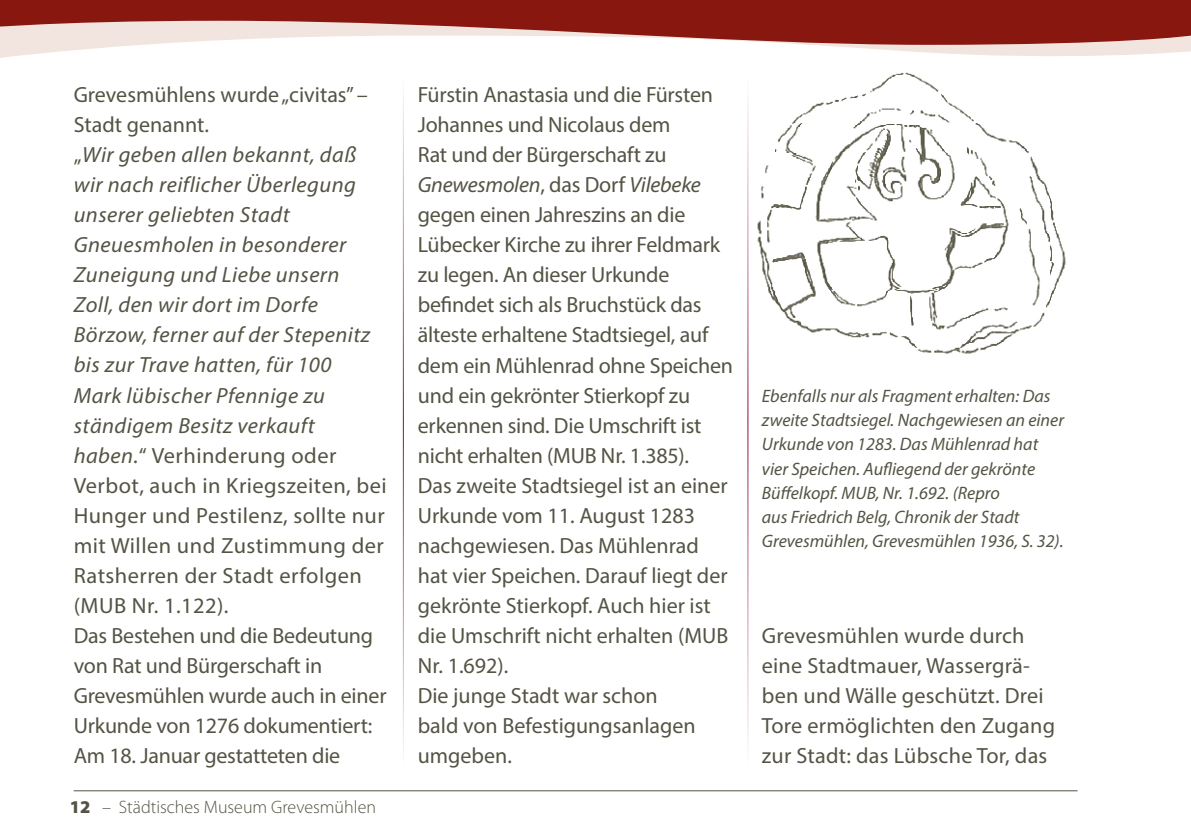
<style>
.page{position:relative;width:1191px;height:840px;background:#fff}
.page>*{position:absolute;margin:0;border:0;box-sizing:border-box;transform-origin:0 0}
.t1{font:22px/30px "Myriad Pro";color:#545344}
.t2{font:italic 18px/24px "Myriad Pro";color:#545344}
.t3{font:300 18px "Myriad Pro";color:#545344}
.s1{font-style:italic}
.s2{font-weight:900}
</style>
<div class="page">
<hr style="left:74px;top:790px;width:1003px;height:1px;background:#545344">
<svg style="left:0;top:45px;width:1191px;height:13px"></svg>
<svg style="left:0;top:0;width:1191px;height:45px;background:#a5514a"></svg>
<img style="left:749px;top:45px;width:328px;height:309px">
<hr style="left:403px;top:72px;width:1px;height:693px;background:#8d0a31">
<hr style="left:747px;top:72px;width:1px;height:693px;background:#8d0a31">
<p class="t1" style="left:74px;top:79px;width:314px">Grevesmühlens wurde „civitas” –<br>Stadt genannt.<br>„<span class="s1">Wir geben allen bekannt, daß wir nach reiflicher Überlegung unserer geliebten Stadt<br>Gneuesmholen in besonderer<br>Zuneigung und Liebe unsern<br>Zoll, den wir dort im Dorfe<br>Börzow, ferner auf der Stepenitz bis zur Trave hatten, für 100<br>Mark lübischer Pfennige zu ständigem Besitz verkauft haben.</span>“ Verhinderung oder<br>Verbot, auch in Kriegszeiten, bei<br>Hunger und Pestilenz, sollte nur mit Willen und Zustimmung der<br>Ratsherren der Stadt erfolgen (MUB Nr. 1.122).<br>Das Bestehen und die Bedeutung von Rat und Bürgerschaft in<br>Grevesmühlen wurde auch in einer<br>Urkunde von 1276 dokumentiert:<br>Am 18. Januar gestatteten die</p>
<p class="t1" style="left:418px;top:79px;width:317px">Fürstin Anastasia und die Fürsten<br>Johannes und Nicolaus dem<br>Rat und der Bürgerschaft zu<br><span class="s1">Gnewesmolen</span>, das Dorf <span class="s1">Vilebeke </span>gegen einen Jahreszins an die<br>Lübecker Kirche zu ihrer Feldmark zu legen. An dieser Urkunde befindet sich als Bruchstück das älteste erhaltene Stadtsiegel, auf dem ein Mühlenrad ohne Speichen und ein gekrönter Stierkopf zu erkennen sind. Die Umschrift ist nicht erhalten (MUB Nr. 1.385).<br>Das zweite Stadtsiegel ist an einer<br>Urkunde vom 11. August 1283 nachgewiesen. Das Mühlenrad hat vier Speichen. Darauf liegt der gekrönte Stierkopf. Auch hier ist die Umschrift nicht erhalten (MUB<br>Nr. 1.692).<br>Die junge Stadt war schon<br>bald von Befestigungsanlagen umgeben.</p>
<p class="t3" style="left:70px;top:795px;width:307px"><span class="s2">12</span> – Städtisches Museum Grevesmühlen</p>
<p class="t2" style="left:762px;top:384px;width:304px">Ebenfalls nur als Fragment erhalten: Das zweite Stadtsiegel. Nachgewiesen an einer Urkunde von 1283. Das Mühlenrad hat vier Speichen. Aufliegend der gekrönte Büffelkopf. MUB, Nr. 1.692. (Repro<br>aus Friedrich Belg, Chronik der Stadt Grevesmühlen, Grevesmühlen 1936, S. 32).</p>
<p class="t1" style="left:762px;top:619px;width:295px">Grevesmühlen wurde durch eine Stadtmauer, Wassergrä&shy;ben und Wälle geschützt. Drei<br>Tore ermöglichten den Zugang zur Stadt: das Lübsche Tor, das</p>
</div>
